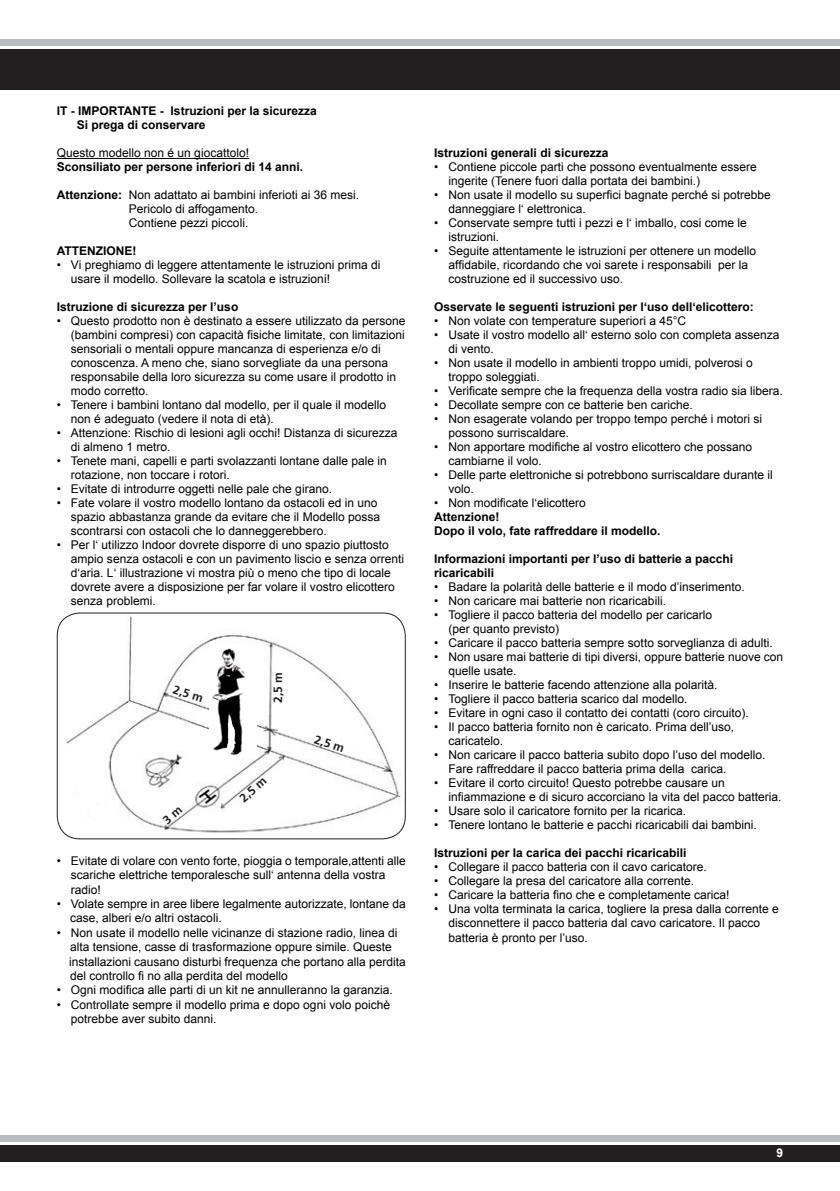
<style>
.page{position:relative;width:840px;height:1191px;background:#fff}
.page>*{position:absolute;margin:0;border:0;box-sizing:border-box;transform-origin:0 0}
.t1{font:12px/14px "Arial";color:#000}
.t2{font:700 12px/14px "Arial";color:#000}
.t3{font:700 12px "Frutiger LT";color:#231f20}
.t4{font:700 12px "Arial";color:#fff}
.s1{font-weight:700}
</style>
<div class="page">
<div style="left:0;top:1135px;width:839px;height:6px;background:#babbbe"></div>
<div style="left:0;top:1145px;width:839px;height:16px;background:#231f20"></div>
<div style="left:0;top:40px;width:839px;height:6px;background:#babbbe"></div>
<div style="left:0;top:50px;width:839px;height:40px;background:#231f20"></div>
<hr style="left:57px;top:158px;width:192px;height:1px;background:#000">
<img style="left:57px;top:613px;width:347px;height:226px">
<div style="left:57px;top:612px;width:348px;height:227px;border:1px solid #231f20;border-radius:23px"></div>
<img style="left:209px;top:646px;width:47px;height:111px">
<svg style="left:162px;top:806px;width:20px;height:18px"></svg>
<p class="t2" style="left:77px;top:104px;width:241px;text-indent:-20px">IT - IMPORTANTE - Istruzioni per la sicurezza<br>Si prega di conservare</p>
<p class="t1" style="left:57px;top:146px;width:194px">Questo modello non é un giocattolo!</p>
<p class="t2" style="left:57px;top:160px;width:248px">Sconsiliato per persone inferiori di 14 anni.</p>
<p class="t1" style="left:129px;top:188px;width:232px;text-indent:-72px"><span class="s1">Attenzione:</span> Non adattato ai bambini inferioti ai 36 mesi.<br>Pericolo di affogamento.<br>Contiene pezzi piccoli.</p>
<p class="t2" style="left:57px;top:244px;width:81px">ATTENZIONE!</p>
<p class="t1" style="left:71px;top:258px;width:311px;text-indent:-14px">• Vi preghiamo di leggere attentamente le istruzioni prima di usare il modello. Sollevare la scatola e istruzioni!</p>
<p class="t2" style="left:57px;top:300px;width:183px">Istruzione di sicurezza per l’uso</p>
<p class="t1" style="left:71px;top:314px;width:336px;text-indent:-14px">• Questo prodotto non è destinato a essere utilizzato da persone (bambini compresi) con capacità fisiche limitate, con limitazioni sensoriali o mentali oppure mancanza di esperienza e/o di conoscenza. A meno che, siano sorvegliate da una persona responsabile della loro sicurezza su come usare il prodotto in modo corretto.</p>
<p class="t1" style="left:71px;top:398px;width:316px;text-indent:-14px">• Tenere i bambini lontano dal modello, per il quale il modello non é adeguato (vedere il nota di età).</p>
<p class="t1" style="left:71px;top:426px;width:328px;text-indent:-14px">• Attenzione: Rischio di lesioni agli occhi! Distanza di sicurezza di almeno 1 metro.</p>
<p class="t1" style="left:71px;top:454px;width:317px;text-indent:-14px">• Tenete mani, capelli e parti svolazzanti lontane dalle pale in rotazione, non toccare i rotori.</p>
<p class="t1" style="left:57px;top:482px;width:277px">• Evitate di introdurre oggetti nelle pale che girano.</p>
<p class="t1" style="left:71px;top:496px;width:310px;text-indent:-14px">• Fate volare il vostro modello lontano da ostacoli ed in uno spazio abbastanza grande da evitare che il Modello possa scontrarsi con ostacoli che lo danneggerebbero.</p>
<p class="t1" style="left:71px;top:538px;width:334px;text-indent:-14px">• Per l‘ utilizzo Indoor dovrete disporre di uno spazio piuttosto ampio senza ostacoli e con un pavimento liscio e senza orrenti d‘aria. L‘ illustrazione vi mostra più o meno che tipo di locale dovrete avere a disposizione per far volare il vostro elicottero senza problemi.</p>
<p class="t3" style="left:176px;top:682px;width:32px;rotate:18deg">2,5 m</p>
<p class="t3" style="left:271px;top:703px;width:32px;rotate:-90deg">2,5 m</p>
<p class="t3" style="left:237px;top:794px;width:32px;rotate:-41deg">2,5 m</p>
<p class="t3" style="left:317px;top:732px;width:32px;rotate:18deg">2,5 m</p>
<p class="t1" style="left:71px;top:853px;width:336px;text-indent:-14px">• Evitate di volare con vento forte, pioggia o temporale,attenti alle scariche elettriche temporalesche sull‘ antenna della vostra radio!</p>
<p class="t1" style="left:70px;top:896px;width:337px;text-indent:-13px">• Volate sempre in aree libere legalmente autorizzate, lontane da case, alberi e/o altri ostacoli.</p>
<p class="t1" style="left:69px;top:925px;width:338px;text-indent:-12px">• Non usate il modello nelle vicinanze di stazione radio, linea di alta tensione, casse di trasformazione oppure simile. Queste installazioni causano disturbi frequenza che portano alla perdita del controllo fi no alla perdita del modello</p>
<p class="t1" style="left:57px;top:983px;width:337px">• Ogni modifica alle parti di un kit ne annulleranno la garanzia.</p>
<p class="t1" style="left:71px;top:997px;width:320px;text-indent:-14px">• Controllate sempre il modello prima e dopo ogni volo poichè potrebbe aver subito danni.</p>
<p class="t2" style="left:434px;top:146px;width:176px">Istruzioni generali di sicurezza</p>
<p class="t1" style="left:448px;top:160px;width:310px;text-indent:-14px">• Contiene piccole parti che possono eventualmente essere ingerite (Tenere fuori dalla portata dei bambini.)</p>
<p class="t1" style="left:448px;top:188px;width:324px;text-indent:-14px">• Non usate il modello su superfici bagnate perché si potrebbe danneggiare l‘ elettronica.</p>
<p class="t1" style="left:448px;top:216px;width:300px;text-indent:-14px">• Conservate sempre tutti i pezzi e l‘ imballo, cosi come le istruzioni.</p>
<p class="t1" style="left:448px;top:244px;width:309px;text-indent:-14px">• Seguite attentamente le istruzioni per ottenere un modello affidabile, ricordando che voi sarete i responsabili per la costruzione ed il successivo uso.</p>
<p class="t2" style="left:434px;top:300px;width:321px">Osservate le seguenti istruzioni per l‘uso dell‘elicottero:</p>
<p class="t1" style="left:434px;top:314px;width:253px">• Non volate con temperature superiori a 45°C</p>
<p class="t1" style="left:448px;top:328px;width:332px;text-indent:-14px">• Usate il vostro modello all‘ esterno solo con completa assenza di vento.</p>
<p class="t1" style="left:448px;top:356px;width:306px;text-indent:-14px">• Non usate il modello in ambienti troppo umidi, polverosi o troppo soleggiati.</p>
<p class="t1" style="left:434px;top:384px;width:350px">• Verificate sempre che la frequenza della vostra radio sia libera.</p>
<p class="t1" style="left:434px;top:398px;width:260px">• Decollate sempre con ce batterie ben cariche.</p>
<p class="t1" style="left:448px;top:412px;width:315px;text-indent:-14px">• Non esagerate volando per troppo tempo perché i motori si possono surriscaldare.</p>
<p class="t1" style="left:448px;top:440px;width:305px;text-indent:-14px">• Non apportare modifiche al vostro elicottero che possano cambiarne il volo.</p>
<p class="t1" style="left:448px;top:468px;width:326px;text-indent:-14px">• Delle parte elettroniche si potrebbono surriscaldare durante il volo.</p>
<p class="t1" style="left:434px;top:496px;width:153px">• Non modificate l‘elicottero</p>
<p class="t2" style="left:434px;top:510px;width:228px">Attenzione!<br>Dopo il volo, fate raffreddare il modello.</p>
<p class="t2" style="left:434px;top:552px;width:300px">Informazioni importanti per l’uso di batterie a pacchi ricaricabili</p>
<p class="t1" style="left:434px;top:580px;width:312px">• Badare la polarità delle batterie e il modo d’inserimento.</p>
<p class="t1" style="left:434px;top:594px;width:233px">• Non caricare mai batterie non ricaricabili.</p>
<p class="t1" style="left:448px;top:608px;width:265px;text-indent:-14px">• Togliere il pacco batteria del modello per caricarlo (per quanto previsto)</p>
<p class="t1" style="left:434px;top:636px;width:340px">• Caricare il pacco batteria sempre sotto sorveglianza di adulti.</p>
<p class="t1" style="left:448px;top:650px;width:336px;text-indent:-14px">• Non usare mai batterie di tipi diversi, oppure batterie nuove con quelle usate.</p>
<p class="t1" style="left:434px;top:678px;width:285px">• Inserire le batterie facendo attenzione alla polarità.</p>
<p class="t1" style="left:434px;top:692px;width:254px">• Togliere il pacco batteria scarico dal modello.</p>
<p class="t1" style="left:434px;top:706px;width:316px">• Evitare in ogni caso il contatto dei contatti (coro circuito).</p>
<p class="t1" style="left:448px;top:720px;width:287px;text-indent:-14px">• Il pacco batteria fornito non è caricato. Prima dell’uso, caricatelo.</p>
<p class="t1" style="left:448px;top:748px;width:318px;text-indent:-14px">• Non caricare il pacco batteria subito dopo l’uso del modello.<br>Fare raffreddare il pacco batteria prima della carica.</p>
<p class="t1" style="left:448px;top:776px;width:334px;text-indent:-14px">• Evitare il corto circuito! Questo potrebbe causare un infiammazione e di sicuro accorciano la vita del pacco batteria.</p>
<p class="t1" style="left:434px;top:804px;width:253px">• Usare solo il caricatore fornito per la ricarica.</p>
<p class="t1" style="left:434px;top:818px;width:324px">• Tenere lontano le batterie e pacchi ricaricabili dai bambini.</p>
<p class="t2" style="left:434px;top:846px;width:254px">Istruzioni per la carica dei pacchi ricaricabili</p>
<p class="t1" style="left:434px;top:860px;width:274px">• Collegare il pacco batteria con il cavo caricatore.</p>
<p class="t1" style="left:434px;top:874px;width:261px">• Collegare la presa del caricatore alla corrente.</p>
<p class="t1" style="left:434px;top:888px;width:296px">• Caricare la batteria fino che e completamente carica!</p>
<p class="t1" style="left:448px;top:902px;width:332px;text-indent:-14px">• Una volta terminata la carica, togliere la presa dalla corrente e disconnettere il pacco batteria dal cavo caricatore. Il pacco batteria è pronto per l’uso.</p>
<p class="t4" style="left:776px;top:1145px;width:8px">9</p>
</div>
